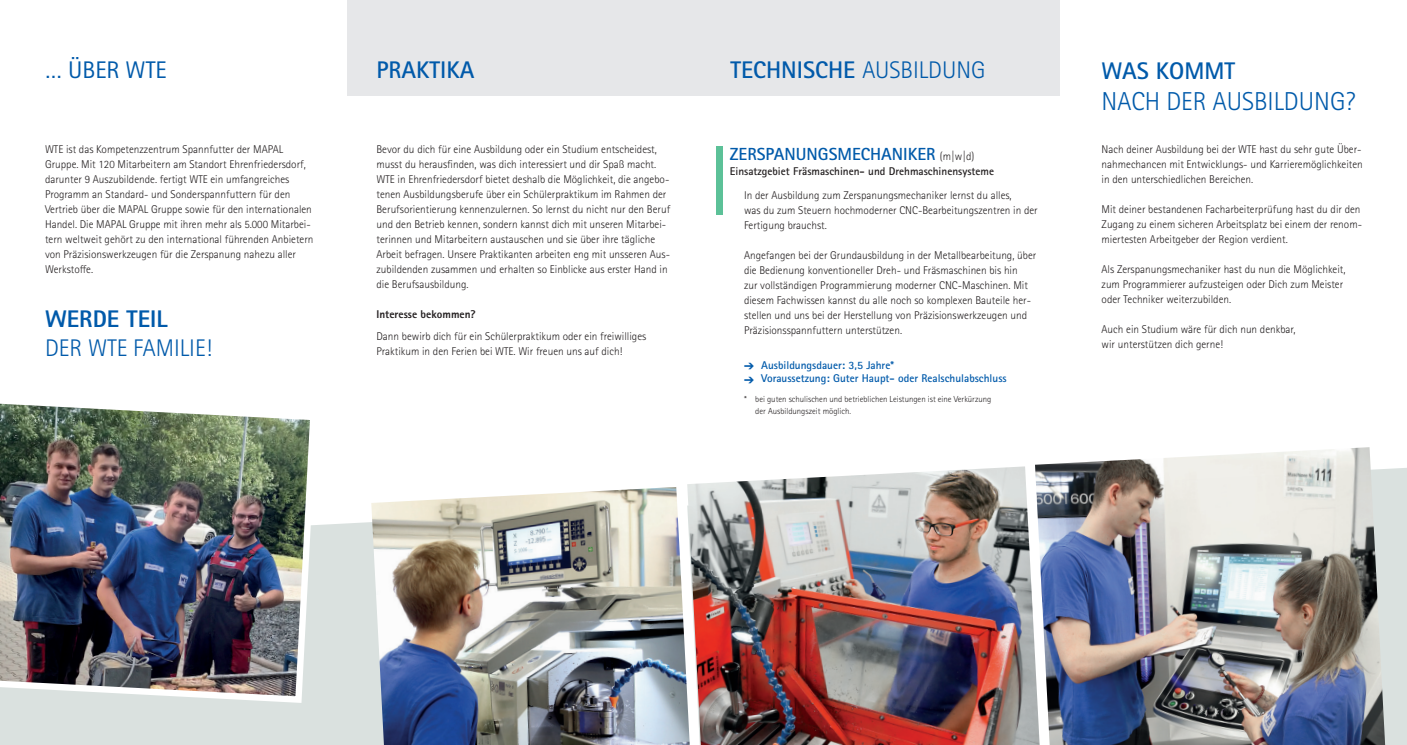
<style>
.page{position:relative;width:1407px;height:745px;background:#fff}
.page>*{position:absolute;margin:0;border:0;box-sizing:border-box;transform-origin:0 0}
.t1{font:300 25.88px "Rotis Sans Serif W1 G";color:#015aaa}
.t2{font:700 24px "Rotis Sans Serif W1 G";color:#015aaa}
.t3{font:300 24px "Rotis Sans Serif W1 G";color:#015aaa}
.t4{font:800 24px "Rotis Sans Serif W1 G";color:#015aaa}
.t5{font:24px "Rotis Sans Serif W1 G";color:#015aaa}
.t6{font:700 17.5px "Rotis Sans Serif W1 G";color:#015aaa}
.t7{font:300 11.25px/15px "Rotis Sans Serif W1 G";color:#231f20}
.t8{font:700 11.25px "Rotis Sans Serif W1 G";color:#015aaa}
.t9{font:700 11.25px "Rotis Sans Serif W1 G";color:#231f20}
.t10{font:800 11.25px "Rotis Sans Serif W1 G";color:#231f20}
.t11{font:300 8.75px/11.2px "Rotis Sans Serif W1 G";color:#231f20}
.s1{font-weight:300}
.s2{font-weight:300;font-size:11.25px;color:#231f20}
</style>
<div class="page">
<div style="left:347px;top:0;width:712px;height:96px;background:#e6e7e9"></div>
<div style="left:716px;top:146px;width:6px;height:68px;background:#5cc198"></div>
<svg style="left:0;top:468px;width:1407px;height:276px;fill:#dae1df"></svg>
<img style="left:708px;top:467px;width:311px;height:277px">
<img style="left:0;top:403px;width:320px;height:302px">
<img style="left:1057px;top:447px;width:328px;height:297px">
<img style="left:371px;top:486px;width:299px;height:258px">
<img style="left:670px;top:468px;width:38px;height:276px">
<svg style="left:1019px;top:463px;width:38px;height:281px"></svg>
<h2 class="t5" style="left:45px;top:56px;width:123px">… ÜBER WTE</h2>
<h2 class="t2" style="left:376px;top:55px;width:99px">PRAKTIKA</h2>
<h2 class="t2" style="left:730px;top:55px;width:256px">TECHNISCHE <span class="s1">AUSBILDUNG</span></h2>
<h2 class="t2" style="left:1101px;top:56px;width:135px">WAS KOMMT</h2>
<h1 class="t1" style="left:1101px;top:87px;width:255px">NACH DER AUSBILDUNG?</h1>
<p class="t7" style="left:45px;top:141px;width:270px">WTE ist das Kompetenzzentrum Spannfutter der MAPAL Gruppe. Mit 120 Mitarbeitern am Standort Ehrenfriedersdorf, darunter 9 Auszubildende. fertigt WTE ein umfangreiches Programm an Standard- und Sonderspannfuttern für den Vertrieb über die MAPAL Gruppe sowie für den internationalen Handel. Die MAPAL Gruppe mit ihren mehr als 5.000 Mitarbei&shy;tern weltweit gehört zu den international führenden Anbietern von Präzisionswerkzeugen für die Zerspanung nahezu aller Werkstoffe.</p>
<p class="t7" style="left:376px;top:141px;width:295px">Bevor du dich für eine Ausbildung oder ein Studium entscheidest, musst du herausfinden, was dich interessiert und dir Spaß macht.<br>WTE in Ehrenfriedersdorf bietet deshalb die Möglichkeit, die angebo&shy;tenen Ausbildungsberufe über ein Schülerpraktikum im Rahmen der Berufsorientierung kennenzulernen. So lernst du nicht nur den Beruf und den Betrieb kennen, sondern kannst dich mit unseren Mitarbei&shy;terinnen und Mitarbeitern austauschen und sie über ihre tägliche Arbeit befragen. Unsere Praktikanten arbeiten eng mit unsseren Aus&shy;zubildenden zusammen und erhalten so Einblicke aus erster Hand in die Berufsausbildung.</p>
<p class="t10" style="left:376px;top:307px;width:101px">Interesse bekommen?</p>
<p class="t7" style="left:376px;top:329px;width:271px">Dann bewirb dich für ein Schülerpraktikum oder ein freiwilliges<br>Praktikum in den Ferien bei WTE. Wir freuen uns auf dich!</p>
<h2 class="t4" style="left:45px;top:303px;width:124px">WERDE TEIL</h2>
<h2 class="t3" style="left:45px;top:334px;width:168px">DER WTE FAMILIE!</h2>
<h3 class="t6" style="left:730px;top:143px;width:246px">ZERSPANUNGSMECHANIKER <span class="s2">(m|w|d)</span></h3>
<p class="t9" style="left:730px;top:164px;width:266px">Einsatzgebiet Fräsmaschinen- und Drehmaschinensysteme</p>
<p class="t7" style="left:744px;top:187px;width:295px">In der Ausbildung zum Zerspanungsmechaniker lernst du alles,<br>was du zum Steuern hochmoderner CNC-Bearbeitungszentren in der<br>Fertigung brauchst.</p>
<p class="t7" style="left:744px;top:247px;width:294px">Angefangen bei der Grundausbildung in der Metallbearbeitung, über die Bedienung konventioneller Dreh- und Fräsmaschinen bis hin<br>zur vollständigen Programmierung moderner CNC-Maschinen. Mit diesem Fachwissen kannst du alle noch so komplexen Bauteile her&shy;stellen und uns bei der Herstellung von Präzisionswerkzeugen und Präzisionsspannfuttern unterstützen.</p>
<p class="t7" style="left:1101px;top:141px;width:263px;text-align:justify">Nach deiner Ausbildung bei der WTE hast du sehr gute Über&shy;nahmechancen mit Entwicklungs- und Karrieremöglichkeiten in den unterschiedlichen Bereichen.</p>
<p class="t7" style="left:1101px;top:201px;width:262px">Mit deiner bestandenen Facharbeiterprüfung hast du dir den<br>Zugang zu einem sicheren Arbeitsplatz bei einem der renom&shy;miertesten Arbeitgeber der Region verdient.</p>
<p class="t7" style="left:1101px;top:261px;width:245px">Als Zerspanungsmechaniker hast du nun die Möglichkeit, zum Programmierer aufzusteigen oder Dich zum Meister oder Techniker weiterzubilden.</p>
<p class="t7" style="left:1101px;top:321px;width:195px">Auch ein Studium wäre für dich nun denkbar, wir unterstützen dich gerne!</p>
<p class="t8" style="left:744px;top:357px;width:151px">➔ Ausbildungsdauer: 3,5 Jahre*</p>
<p class="t8" style="left:744px;top:371px;width:264px">➔ Voraussetzung: Guter Haupt- oder Realschulabschluss</p>
<p class="t11" style="left:755px;top:393px;width:238px;text-indent:-11px">* bei guten schulischen und betrieblichen Leistungen ist eine Verkürzung der Ausbildungszeit möglich.</p>
</div>
